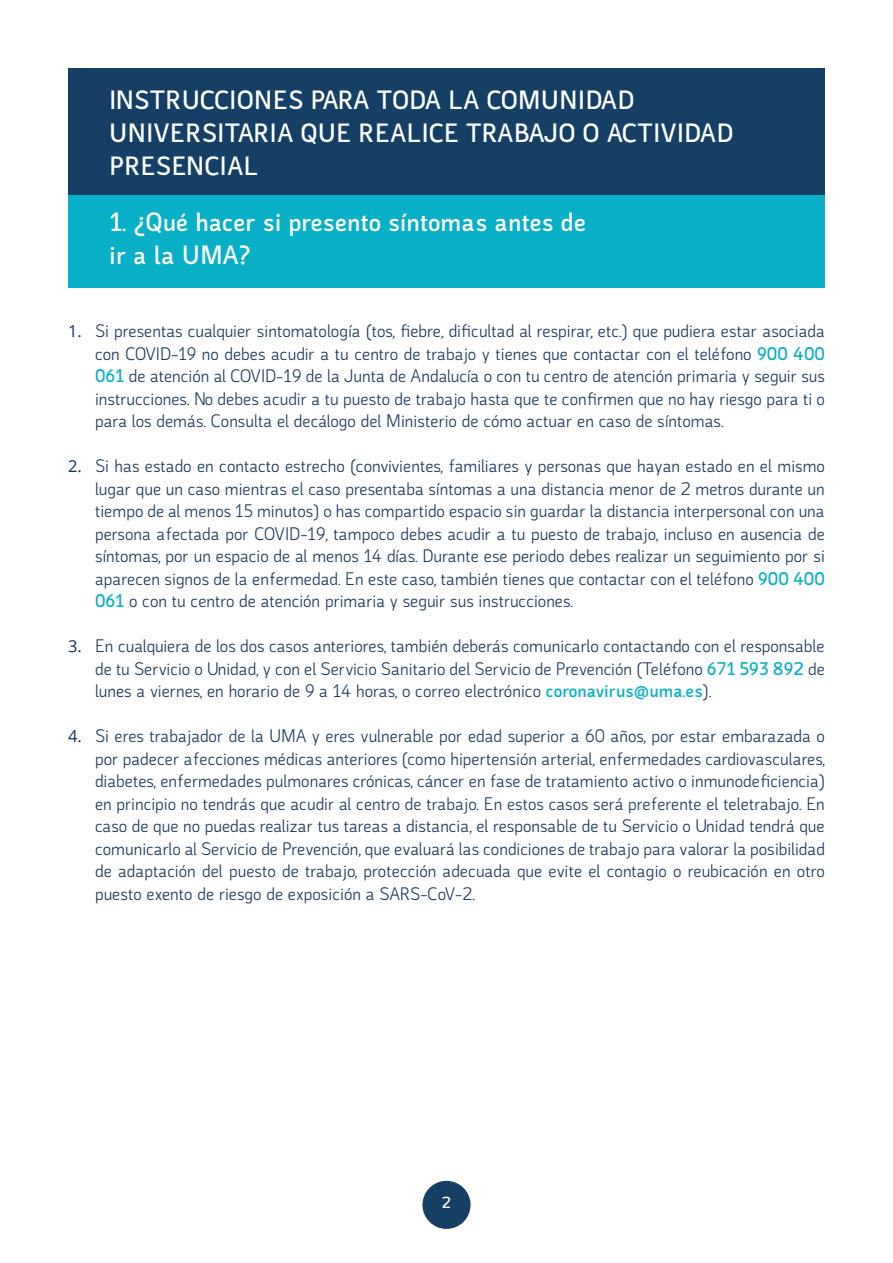
<style>
.page{position:relative;width:893px;height:1263px;background:#fff}
.page>*{position:absolute;margin:0;border:0;box-sizing:border-box;transform-origin:0 0}
.t1{font:27px/33px "Malacitana Sans Bold";color:#fff}
.NUMEROS{font:18.75px/22.5px "Malacitana Sans Regular";color:#15335b;text-align:justify}
.t2{font:16.5px "Malacitana Sans Bold";color:#fff}
.s1{font-family:"Open Sans";font-size:16.5px}
.s2{font-family:"Malacitana Sans Bold";color:#07b0c7}
</style>
<div class="page">
<div style="left:422px;top:1181px;width:49px;height:48px;background:#153f65;border-radius:50%"></div>
<div style="left:68px;top:195px;width:757px;height:93px;background:#07b0c7"></div>
<div style="left:68px;top:68px;width:757px;height:126px;background:#153f65"></div>
<p class="t1" style="left:109px;top:82px;width:626px">INSTRUCCIONES PARA TODA LA COMUNIDAD<br>UNIVERSITARIA QUE REALICE TRABAJO O ACTIVIDAD<br>PRESENCIAL</p>
<p class="t1" style="left:109px;top:203px;width:478px">1. ¿Qué hacer si presento síntomas antes de</p>
<p class="t1" style="left:109px;top:236px;width:143px">ir a la UMA?</p>
<p class="NUMEROS" style="left:95px;top:318px;width:731px;text-indent:-27px"><span class="s1">1.</span> Si presentas cualquier sintomatología (tos, fiebre, dificultad al respirar, etc.) que pudiera estar asociada con COVID-19 no debes acudir a tu centro de trabajo y tienes que contactar con el teléfono <span class="s2">900 400<br>061</span> de atención al COVID-19 de la Junta de Andalucía o con tu centro de atención primaria y seguir sus instrucciones. No debes acudir a tu puesto de trabajo hasta que te confirmen que no hay riesgo para ti o para los demás. Consulta el decálogo del Ministerio de cómo actuar en caso de síntomas.</p>
<p class="NUMEROS" style="left:95px;top:453px;width:731px;text-indent:-27px"><span class="s1">2.</span> Si has estado en contacto estrecho (convivientes, familiares y personas que hayan estado en el mismo lugar que un caso mientras el caso presentaba síntomas a una distancia menor de 2 metros durante un tiempo de al menos 15 minutos) o has compartido espacio sin guardar la distancia interpersonal con una persona afectada por COVID-19, tampoco debes acudir a tu puesto de trabajo, incluso en ausencia de síntomas, por un espacio de al menos 14 días. Durante ese periodo debes realizar un seguimiento por si aparecen signos de la enfermedad. En este caso, también tienes que contactar con el teléfono <span class="s2">900 400<br>061</span> o con tu centro de atención primaria y seguir sus instrucciones.</p>
<p class="NUMEROS" style="left:95px;top:633px;width:731px;text-indent:-27px"><span class="s1">3.</span> En cualquiera de los dos casos anteriores, también deberás comunicarlo contactando con el responsable de tu Servicio o Unidad, y con el Servicio Sanitario del Servicio de Prevención (Teléfono <span class="s2">671 593 892</span> de lunes a viernes, en horario de 9 a 14 horas, o correo electrónico <span class="s2">coronavirus@uma.es</span>).</p>
<p class="NUMEROS" style="left:95px;top:723px;width:731px;text-indent:-27px"><span class="s1">4.</span> Si eres trabajador de la UMA y eres vulnerable por edad superior a 60 años, por estar embarazada o por padecer afecciones médicas anteriores (como hipertensión arterial, enfermedades cardiovasculares, diabetes, enfermedades pulmonares crónicas, cáncer en fase de tratamiento activo o inmunodeficiencia) en principio no tendrás que acudir al centro de trabajo. En estos casos será preferente el teletrabajo. En caso de que no puedas realizar tus tareas a distancia, el responsable de tu Servicio o Unidad tendrá que comunicarlo al Servicio de Prevención, que evaluará las condiciones de trabajo para valorar la posibilidad de adaptación del puesto de trabajo, protección adecuada que evite el contagio o reubicación en otro puesto exento de riesgo de exposición a SARS-CoV-2.</p>
<p class="t2" style="left:442px;top:1191px;width:11px">2</p>
</div>
